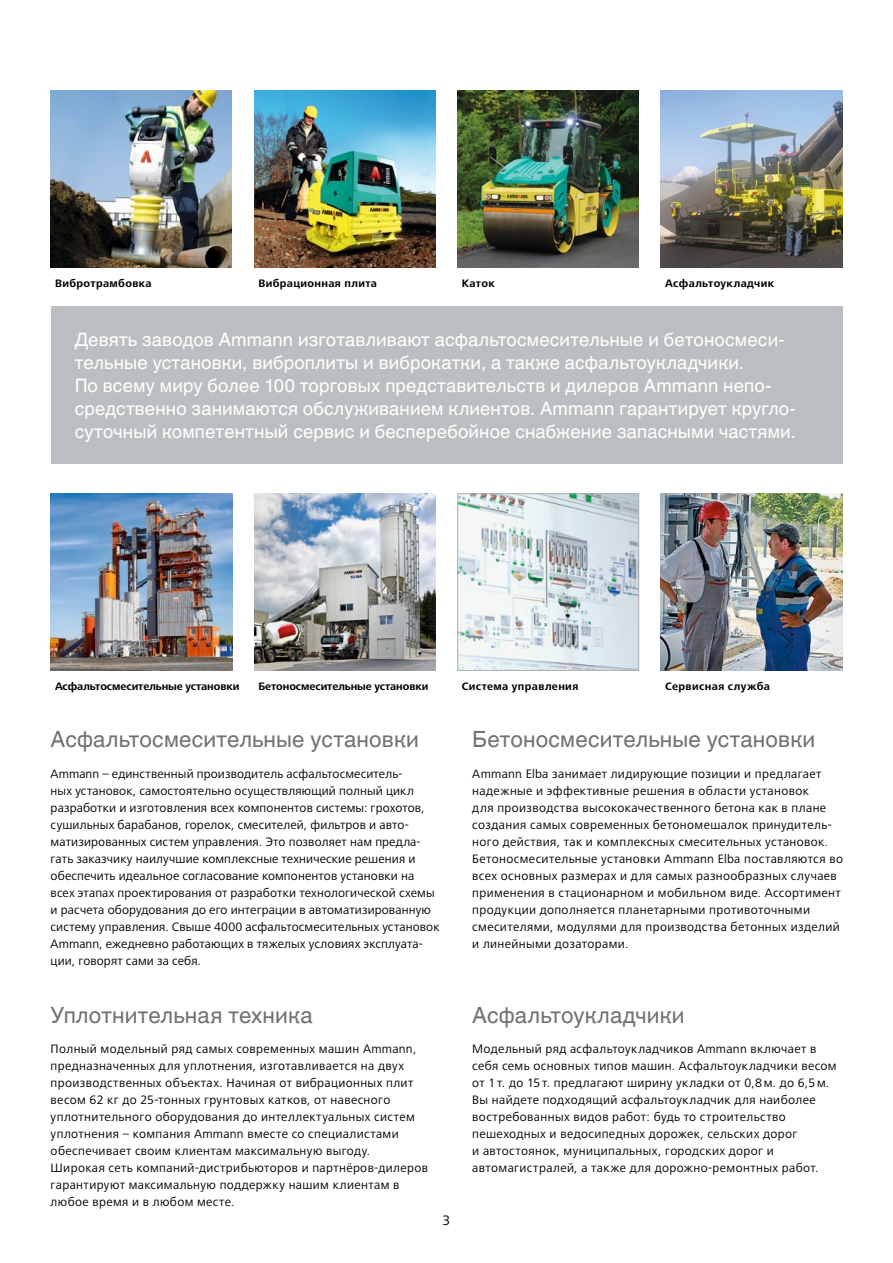
<style>
.page{position:relative;width:893px;height:1263px;background:#fff}
.page>*{position:absolute;margin:0;border:0;box-sizing:border-box;transform-origin:0 0}
.t1{font:22.35px "Helvetica World";letter-spacing:.01em;color:#707174}
.t2{font:18.45px/23.1px "Helvetica World";letter-spacing:.01em;color:#fff}
.t3{font:14.25px "Frutiger Next LTW1 G";color:#000}
.t4{font:12.6px/17px "Frutiger Next LTW1 G";letter-spacing:.03em;color:#000}
.t5{font:12.6px/17px "Frutiger Next LTW1 G";letter-spacing:.01em;color:#000}
.t6{font:700 11.25px "Frutiger Next LTW1 G";letter-spacing:.03em;color:#000}
.t7{font:700 11.25px "Frutiger Next LTW1 G";letter-spacing:-.005em;color:#000}
</style>
<div class="page">
<img style="left:254px;top:90px;width:182px;height:177px">
<img style="left:457px;top:90px;width:182px;height:177px">
<img style="left:51px;top:493px;width:181px;height:178px">
<div style="left:51px;top:307px;width:791px;height:157px;background:#bbbec0"></div>
<img style="left:661px;top:493px;width:181px;height:178px">
<img style="left:661px;top:90px;width:181px;height:177px">
<img style="left:51px;top:90px;width:181px;height:177px">
<img style="left:459px;top:495px;width:178px;height:174px">
<div style="left:457px;top:493px;width:182px;height:178px;border:1px solid #adafb1"></div>
<img style="left:254px;top:493px;width:182px;height:178px">
<p class="t6" style="left:55px;top:277px;width:98px">Вибротрамбовка</p>
<p class="t6" style="left:258px;top:277px;width:120px">Вибрационная плита</p>
<p class="t6" style="left:462px;top:277px;width:35px">Каток</p>
<p class="t6" style="left:665px;top:277px;width:110px">Асфальтоукладчик</p>
<p class="t2" style="left:75px;top:328px;width:723px">Девять заводов Ammann изготавливают асфальтосмесительные и бетоносмеси&shy;тельные установки, виброплиты и виброкатки, а также асфальтоукладчики.<br>По всему миру более 100 торговых представительств и дилеров Ammann непо&shy;средственно занимаются обслуживанием клиентов. Ammann гарантирует кругло&shy;суточный компетентный сервис и бесперебойное снабжение запасными частями.</p>
<p class="t7" style="left:55px;top:680px;width:186px">Асфальтосмесительные установки</p>
<p class="t7" style="left:258px;top:680px;width:172px">Бетоносмесительные установки</p>
<p class="t6" style="left:462px;top:680px;width:118px">Система управления</p>
<p class="t6" style="left:665px;top:680px;width:106px">Сервисная служба</p>
<h1 class="t1" style="left:51px;top:726px;width:370px">Асфальтосмесительные установки</h1>
<p class="t5" style="left:51px;top:766px;width:390px">Ammann – единственный производитель асфальтосмеситель-<br>ных установок, самостоятельно осуществляющий полный цикл разработки и изготовления всех компонентов системы: грохотов, сушильных барабанов, горелок, смесителей, фильтров и авто&shy;матизированных систем управления. Это позволяет нам предла&shy;гать заказчику наилучшие комплексные технические решения и обеспечить идеальное согласование компонентов установки на всех этапах проектирования от разработки технологической схемы и расчета оборудования до его интеграции в автоматизированную систему управления. Свыше 4000 асфальтосмесительных установок Ammann, ежедневно работающих в тяжелых условиях эксплуата&shy;ции, говорят сами за себя.</p>
<h1 class="t1" style="left:51px;top:1002px;width:264px">Уплотнительная техника</h1>
<p class="t4" style="left:51px;top:1041px;width:379px">Полный модельный ряд самых современных машин Ammann, предназначенных для уплотнения, изготавливается на двух производственных объектах. Начиная от вибрационных плит весом 62 кг до 25-тонных грунтовых катков, от навесного уплотнительного оборудования до интеллектуальных систем уплотнения – компания Ammann вместе со специалистами обеспечивает своим клиентам максимальную выгоду.<br>Широкая сеть компаний-дистрибьюторов и партнёров-дилеров гарантируют максимальную поддержку нашим клиентам в любое время и в любом месте.</p>
<p class="t3" style="left:443px;top:1212px;width:9px">3</p>
<h1 class="t1" style="left:472px;top:726px;width:344px">Бетоносмесительные установки</h1>
<p class="t4" style="left:472px;top:766px;width:372px">Ammann Elba занимает лидирующие позиции и предлагает надежные и эффективные решения в области установок<br>для производства высококачественного бетона как в плане создания самых современных бетономешалок принудитель&shy;ного действия, так и комплексных смесительных установок.<br>Бетоносмесительные установки Ammann Elba поставляются во всех основных размерах и для самых разнообразных случаев применения в стационарном и мобильном виде. Ассортимент продукции дополняется планетарными противоточными смесителями, модулями для производства бетонных изделий и линейными дозаторами.</p>
<h1 class="t1" style="left:472px;top:1002px;width:214px">Асфальтоукладчики</h1>
<p class="t4" style="left:472px;top:1041px;width:366px">Модельный ряд асфальтоукладчиков Ammann включает в себя семь основных типов машин. Асфальтоукладчики весом от 1 т. до 15 т. предлагают ширину укладки от 0,8 м. до 6,5 м.<br>Вы найдете подходящий асфальтоукладчик для наиболее востребованных видов работ: будь то строительство пешеходных и ведосипедных дорожек, сельских дорог<br>и автостоянок, муниципальных, городских дорог и автомагистралей, а также для дорожно-ремонтных работ.</p>
</div>
